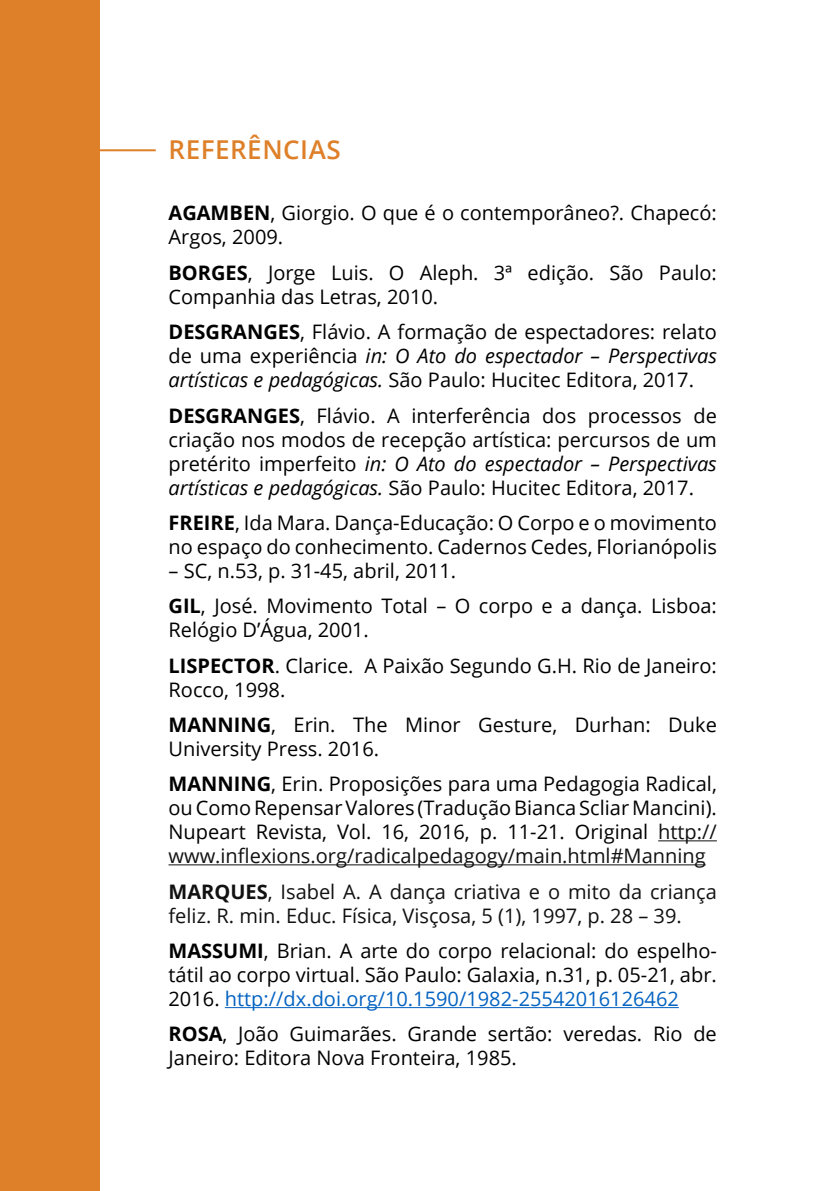
<style>
.page{position:relative;width:840px;height:1191px;background:#fff}
.page>*{position:absolute;margin:0;border:0;box-sizing:border-box;transform-origin:0 0}
.t1{font:600 26px "Open Sans";letter-spacing:.02em;color:#de8029}
.t2{font:20px/24px "Open Sans";color:#000}
.t3{font:20px/24px "Open Sans";color:#111}
.s1{font-weight:700}
.s2{font-style:italic}
.s3{color:#111}
.s4{color:#0563c1}
</style>
<div class="page">
<div style="left:0;top:0;width:99px;height:1191px;background:#de8029"></div>
<hr style="left:657px;top:840px;width:59px;height:1px;background:#111">
<hr style="left:168px;top:864px;width:537px;height:1px;background:#111">
<hr style="left:225px;top:1007px;width:453px;height:1px;background:#0563c1">
<hr style="left:0;top:149px;width:156px;height:2px;background:#de8029">
<h1 class="t1" style="left:168px;top:132px;width:174px">REFERÊNCIAS</h1>
<p class="t2" style="left:168px;top:201px;width:549px"><span class="s1">AGAMBEN</span>, Giorgio. O que é o contemporâneo?. Chapecó:<br>Argos, 2009.</p>
<p class="t2" style="left:168px;top:260px;width:549px"><span class="s1">BORGES</span>, Jorge Luis. O Aleph. 3ª edição. São Paulo:<br>Companhia das Letras, 2010.</p>
<p class="t2" style="left:168px;top:319px;width:549px;text-align:justify"><span class="s1">DESGRANGES</span>, Flávio. A formação de espectadores: relato de uma experiência <span class="s2">in: O Ato do espectador – Perspectivas artísticas e pedagógicas.</span> São Paulo: Hucitec Editora, 2017.</p>
<p class="t2" style="left:168px;top:403px;width:549px;text-align:justify"><span class="s1">DESGRANGES</span>, Flávio. A interferência dos processos de criação nos modos de recepção artística: percursos de um pretérito imperfeito <span class="s2">in: O Ato do espectador – Perspectivas artísticas e pedagógicas.</span> São Paulo: Hucitec Editora, 2017.</p>
<p class="t2" style="left:168px;top:510px;width:549px"><span class="s1">FREIRE</span>, Ida Mara. Dança-Educação: O Corpo e o movimento no espaço do conhecimento. Cadernos Cedes, Florianópolis</p>
<p class="t2" style="left:168px;top:552px;width:549px;line-height:35.4px">– SC, n.53, p. 31-45, abril, 2011.<br><span class="s1">GIL</span>, José. Movimento Total – O corpo e a dança. Lisboa:</p>
<p class="t2" style="left:168px;top:612px;width:549px;line-height:35.4px">Relógio D’Água, 2001.<br><span class="s1">LISPECTOR</span>. Clarice. A Paixão Segundo G.H. Rio de Janeiro:</p>
<p class="t2" style="left:168px;top:671px;width:549px;line-height:35.4px">Rocco, 1998.<br><span class="s1">MANNING</span>, Erin. The Minor Gesture, Durhan: Duke</p>
<p class="t2" style="left:168px;top:730px;width:549px;line-height:35.4px">University Press. 2016.<br><span class="s1">MANNING</span>, Erin. Proposições para uma Pedagogia Radical,</p>
<p class="t2" style="left:168px;top:795px;width:549px;text-align:justify">ou Como Repensar Valores (Tradução Bianca Scliar Mancini).<br>Nupeart Revista, Vol. 16, 2016, p. 11-21. Original <span class="s3">http:// www.inflexions.org/radicalpedagogy/main.html#Manning</span></p>
<p class="t3" style="left:168px;top:879px;width:549px"><span class="s1">MARQUES</span>, Isabel A. A dança criativa e o mito da criança feliz. R. min. Educ. Física, Visçosa, 5 (1), 1997, p. 28 – 39.</p>
<p class="t2" style="left:168px;top:938px;width:549px;text-align:justify"><span class="s1">MASSUMI</span>, Brian. A arte do corpo relacional: do espelho&shy;tátil ao corpo virtual. São Paulo: Galaxia, n.31, p. 05-21, abr.<br>2016. <span class="s4">http://dx.doi.org/10.1590/1982-25542016126462</span></p>
<p class="t2" style="left:168px;top:1021px;width:549px"><span class="s1">ROSA</span>, João Guimarães. Grande sertão: veredas. Rio de<br>Janeiro: Editora Nova Fronteira, 1985.</p>
</div>
